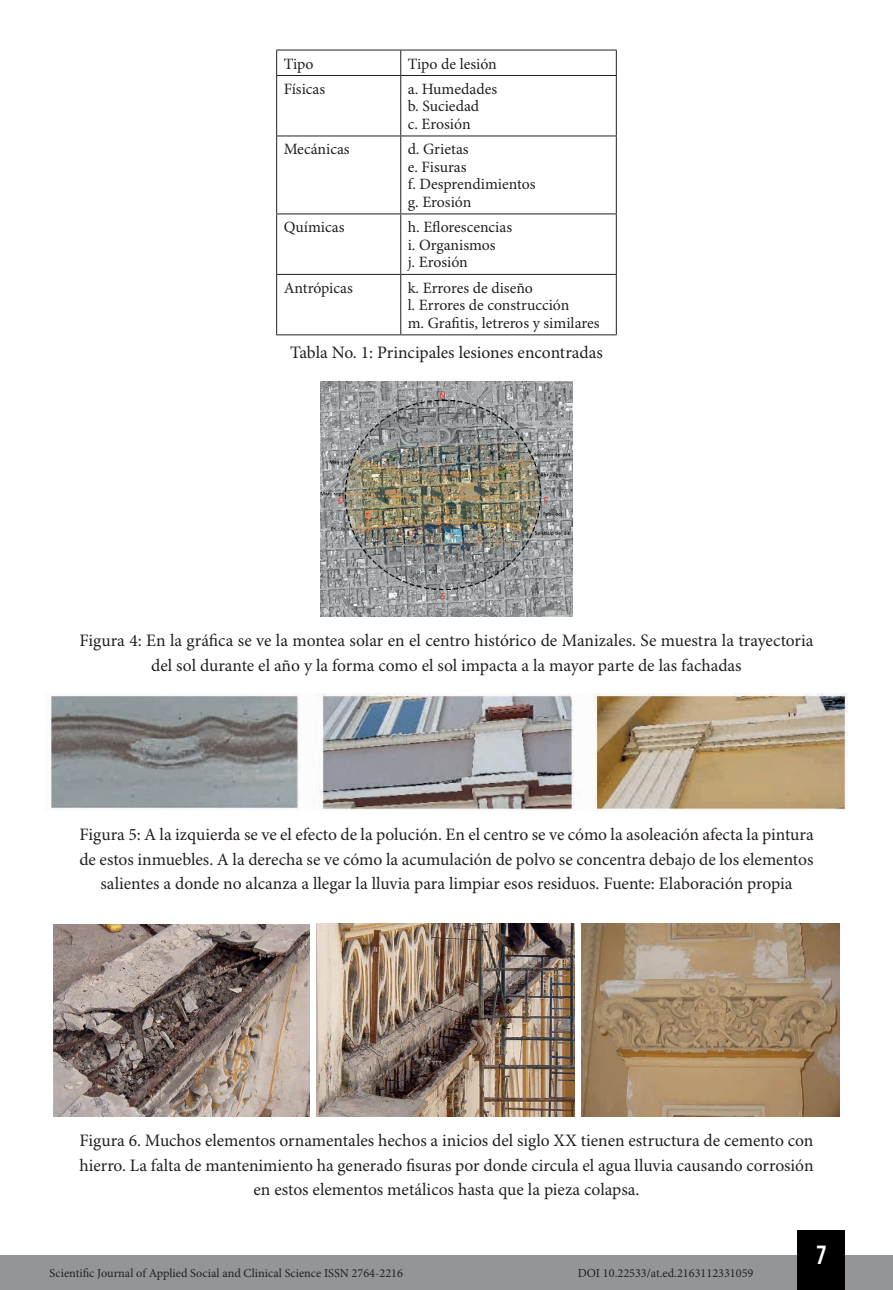
<style>
.page{position:relative;width:893px;height:1290px;background:#fff}
.page>*{position:absolute;margin:0;border:0;box-sizing:border-box;transform-origin:0 0}
.t1{font:26.25px "Bebas Kai";color:#fff}
.t2{font:17.5px/24.5px "Minion Pro";color:#231f20;text-align:center}
.t3{font:15.75px/17.5px "Minion Pro";color:#231f20}
.t4{font:12.25px "Minion Pro";color:#231f20}
</style>
<div class="page">
<div style="left:0;top:1255px;width:893px;height:35px;background:#939598"></div>
<div style="left:797px;top:1230px;width:48px;height:60px;background:#000"></div>
<hr style="left:276px;top:50px;width:125px;height:1px;background:#231f20">
<svg style="left:276px;top:50px;width:1px;height:25px"></svg>
<hr style="left:401px;top:50px;width:216px;height:1px;background:#231f20">
<svg style="left:400px;top:50px;width:1px;height:25px"></svg>
<svg style="left:616px;top:50px;width:1px;height:25px"></svg>
<hr style="left:276px;top:75px;width:125px;height:1px;background:#231f20">
<hr style="left:276px;top:76px;width:1px;height:60px;background:#231f20">
<hr style="left:401px;top:75px;width:216px;height:1px;background:#231f20">
<hr style="left:400px;top:76px;width:1px;height:60px;background:#231f20">
<hr style="left:616px;top:76px;width:1px;height:60px;background:#231f20">
<hr style="left:276px;top:136px;width:125px;height:1px;background:#231f20">
<hr style="left:276px;top:136px;width:1px;height:77px;background:#231f20">
<hr style="left:401px;top:136px;width:216px;height:1px;background:#231f20">
<hr style="left:400px;top:136px;width:1px;height:77px;background:#231f20">
<hr style="left:616px;top:136px;width:1px;height:77px;background:#231f20">
<hr style="left:276px;top:213px;width:125px;height:1px;background:#231f20">
<hr style="left:276px;top:214px;width:1px;height:60px;background:#231f20">
<hr style="left:401px;top:213px;width:216px;height:1px;background:#231f20">
<hr style="left:400px;top:214px;width:1px;height:60px;background:#231f20">
<hr style="left:616px;top:214px;width:1px;height:60px;background:#231f20">
<hr style="left:276px;top:274px;width:125px;height:1px;background:#231f20">
<hr style="left:276px;top:275px;width:1px;height:59px;background:#231f20">
<hr style="left:401px;top:274px;width:216px;height:1px;background:#231f20">
<hr style="left:400px;top:275px;width:1px;height:59px;background:#231f20">
<hr style="left:616px;top:275px;width:1px;height:59px;background:#231f20">
<hr style="left:276px;top:334px;width:125px;height:1px;background:#231f20">
<hr style="left:401px;top:334px;width:216px;height:1px;background:#231f20">
<img style="left:321px;top:381px;width:251px;height:235px">
<img style="left:51px;top:694px;width:797px;height:117px">
<img style="left:53px;top:924px;width:256px;height:192px">
<img style="left:317px;top:923px;width:258px;height:194px">
<img style="left:582px;top:924px;width:258px;height:192px">
<p class="t3" style="left:284px;top:55px;width:31px">Tipo</p>
<p class="t3" style="left:408px;top:55px;width:91px">Tipo de lesión</p>
<p class="t3" style="left:284px;top:81px;width:43px">Físicas</p>
<p class="t3" style="left:408px;top:81px;width:91px">a. Humedades b. Suciedad<br>c. Erosión</p>
<p class="t3" style="left:284px;top:141px;width:68px">Mecánicas</p>
<p class="t3" style="left:408px;top:141px;width:129px">d. Grietas<br>e. Fisuras<br>f. Desprendimientos g. Erosión</p>
<p class="t3" style="left:284px;top:219px;width:62px">Químicas</p>
<p class="t3" style="left:408px;top:219px;width:106px">h. Eflorescencias i. Organismos<br>j. Erosión</p>
<p class="t3" style="left:284px;top:280px;width:71px">Antrópicas</p>
<p class="t3" style="left:408px;top:280px;width:193px">k. Errores de diseño<br>l. Errores de construcción<br>m. Grafitis, letreros y similares</p>
<p class="t2" style="left:290px;top:341px;width:314px">Tabla No. 1: Principales lesiones encontradas</p>
<p class="t2" style="left:79px;top:629px;width:736px">Figura 4: En la gráfica se ve la montea solar en el centro histórico de Manizales. Se muestra la trayectoria del sol durante el año y la forma como el sol impacta a la mayor parte de las fachadas</p>
<p class="t2" style="left:79px;top:823px;width:736px">Figura 5: A la izquierda se ve el efecto de la polución. En el centro se ve cómo la asoleación afecta la pintura de estos inmuebles. A la derecha se ve cómo la acumulación de polvo se concentra debajo de los elementos salientes a donde no alcanza a llegar la lluvia para limpiar esos residuos. Fuente: Elaboración propia</p>
<p class="t2" style="left:79px;top:1129px;width:736px">Figura 6. Muchos elementos ornamentales hechos a inicios del siglo XX tienen estructura de cemento con hierro. La falta de mantenimiento ha generado fisuras por donde circula el agua lluvia causando corrosión en estos elementos metálicos hasta que la pieza colapsa.</p>
<p class="t4" style="left:50px;top:1266px;width:355px">Scientific Journal of Applied Social and Clinical Science ISSN 2764-2216</p>
<p class="t4" style="left:578px;top:1266px;width:177px">DOI 10.22533/at.ed.2163112331059</p>
<h1 class="t1" style="left:817px;top:1241px;width:11px">7</h1>
</div>
